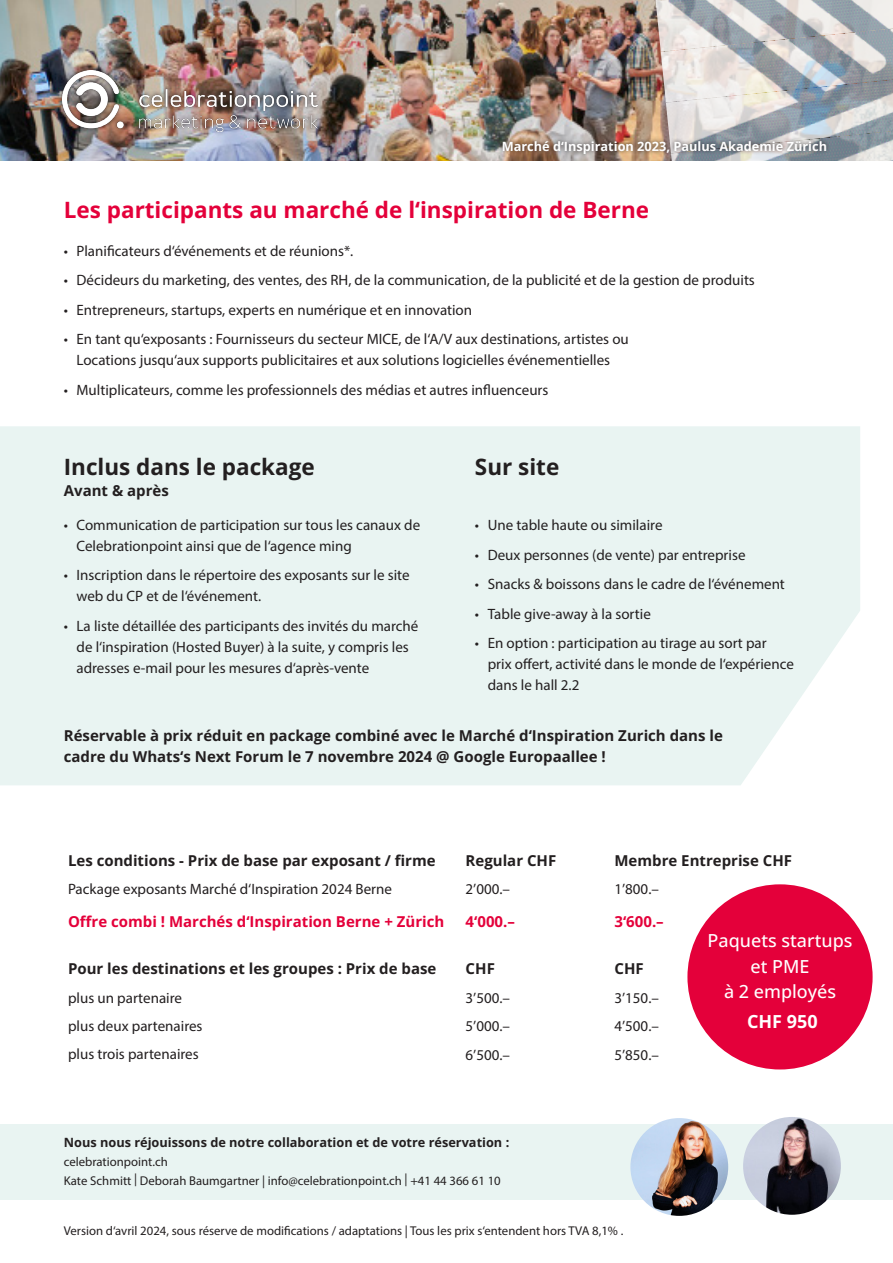
<style>
.page{position:relative;width:893px;height:1263px;background:#fff}
.page>*{position:absolute;margin:0;border:0;box-sizing:border-box;transform-origin:0 0}
.t1{font:700 22.5px "Open Sans";color:#e4003a}
.t2{font:700 22.5px "Open Sans";color:#231f20}
.t3{font:500 18px/25.5px "Open Sans";color:#fff;text-align:center}
.t4{font:700 18px "Open Sans";color:#fff}
.t5{font:15px/21px "Myriad Pro";color:#231f20}
.t6{font:700 15px/21px "Open Sans";color:#231f20}
.t7{font:700 15px "Open Sans";color:#e4003a}
.t8{font:12.75px/18.8px "Myriad Pro";color:#231f20}
.t9{font:700 12.75px "Open Sans";color:#fff}
.s1{font-family:"Open Sans";font-weight:700}
</style>
<div class="page">
<img style="left:0;top:0;width:671px;height:161px">
<img style="left:671px;top:153px;width:222px;height:8px">
<img style="left:666px;top:103px;width:227px;height:50px">
<img style="left:661px;top:52px;width:232px;height:51px">
<img style="left:656px;top:1px;width:237px;height:51px">
<img style="left:653px;top:0;width:240px;height:1px">
<div style="left:0;top:426px;width:860px;height:359px;background:#e9f4f2"></div>
<div style="left:0;top:1124px;width:893px;height:76px;background:#e9f4f2"></div>
<img style="left:743px;top:1117px;width:98px;height:98px;border-radius:49px">
<img style="left:630px;top:1118px;width:98px;height:98px;border-radius:49px">
<div style="left:58px;top:66px;width:264px;height:70px;background:#231f20;opacity:.8"></div>
<img style="left:63px;top:70px;width:255px;height:62px">
<div style="left:687px;top:884px;width:186px;height:185px;background:#e4003a;border-radius:50%"></div>
<div style="left:498px;top:136px;width:333px;height:22px;background:#231f20;opacity:.8"></div>
<p class="t9" style="left:502px;top:138px;width:327px">Marché d‘Inspiration 2023, Paulus Akademie Zürich</p>
<p class="t1" style="left:64px;top:194px;width:587px">Les participants au marché de l‘inspiration de Berne</p>
<p class="t5" style="left:64px;top:240px;width:291px">• Planificateurs d‘événements et de réunions*.</p>
<p class="t5" style="left:64px;top:269px;width:693px">• Décideurs du marketing, des ventes, des RH, de la communication, de la publicité et de la gestion de produits</p>
<p class="t5" style="left:64px;top:299px;width:410px">• Entrepreneurs, startups, experts en numérique et en innovation</p>
<p class="t5" style="left:64px;top:328px;width:567px;text-align:center">• En tant qu‘exposants : Fournisseurs du secteur MICE, de l‘A/V aux destinations, artistes ou<br>Locations jusqu‘aux supports publicitaires et aux solutions logicielles événementielles</p>
<p class="t5" style="left:64px;top:379px;width:486px">• Multiplicateurs, comme les professionnels des médias et autres influenceurs</p>
<p class="t2" style="left:64px;top:451px;width:253px">Inclus dans le package</p>
<p class="t6" style="left:64px;top:480px;width:107px">Avant &amp; après</p>
<p class="t5" style="left:77px;top:514px;width:345px;text-indent:-13px">• Communication de participation sur tous les canaux de<br>Celebrationpoint ainsi que de l‘agence ming</p>
<p class="t5" style="left:77px;top:565px;width:335px;text-indent:-13px">• Inscription dans le répertoire des exposants sur le site web du CP et de l‘événement.</p>
<p class="t5" style="left:77px;top:615px;width:343px;text-indent:-13px">• La liste détaillée des participants des invités du marché de l‘inspiration (Hosted Buyer) à la suite, y compris les adresses e-mail pour les mesures d‘après-vente</p>
<p class="t2" style="left:475px;top:451px;width:86px">Sur site</p>
<p class="t5" style="left:475px;top:514px;width:189px">• Une table haute ou similaire</p>
<p class="t5" style="left:475px;top:544px;width:272px">• Deux personnes (de vente) par entreprise</p>
<p class="t5" style="left:475px;top:573px;width:311px">• Snacks &amp; boissons dans le cadre de l‘événement</p>
<p class="t5" style="left:475px;top:603px;width:177px">• Table give-away à la sortie</p>
<p class="t5" style="left:488px;top:632px;width:308px;text-indent:-13px">• En option : participation au tirage au sort par prix offert, activité dans le monde de l‘expérience dans le hall 2.2</p>
<p class="t6" style="left:64px;top:724px;width:661px">Réservable à prix réduit en package combiné avec le Marché d‘Inspiration Zurich dans le cadre du Whats‘s Next Forum le 7 novembre 2024 @ Google Europaallee !</p>
<p class="t6" style="left:68px;top:849px;width:369px">Les conditions - Prix de base par exposant / firme</p>
<p class="t6" style="left:466px;top:849px;width:92px">Regular CHF</p>
<p class="t6" style="left:614px;top:849px;width:179px">Membre Entreprise CHF</p>
<p class="t5" style="left:68px;top:878px;width:326px">Package exposants Marché d‘Inspiration 2024 Berne</p>
<p class="t5" style="left:466px;top:879px;width:46px">2’000.–</p>
<p class="t5" style="left:614px;top:879px;width:46px">1’800.–</p>
<p class="t7" style="left:68px;top:912px;width:378px">Offre combi ! Marchés d‘Inspiration Berne + Zürich</p>
<p class="t7" style="left:466px;top:912px;width:51px">4‘000.–</p>
<p class="t7" style="left:614px;top:912px;width:51px">3‘600.–</p>
<p class="t6" style="left:68px;top:958px;width:370px">Pour les destinations et les groupes : Prix de base</p>
<p class="t6" style="left:466px;top:958px;width:31px">CHF</p>
<p class="t6" style="left:614px;top:958px;width:31px">CHF</p>
<p class="t5" style="left:68px;top:987px;width:115px">plus un partenaire</p>
<p class="t5" style="left:466px;top:987px;width:46px">3’500.–</p>
<p class="t5" style="left:614px;top:987px;width:46px">3’150.–</p>
<p class="t5" style="left:68px;top:1015px;width:136px">plus deux partenaires</p>
<p class="t5" style="left:466px;top:1015px;width:46px">5’000.–</p>
<p class="t5" style="left:614px;top:1015px;width:46px">4’500.–</p>
<p class="t5" style="left:68px;top:1044px;width:132px">plus trois partenaires</p>
<p class="t5" style="left:466px;top:1044px;width:46px">6’500.–</p>
<p class="t5" style="left:614px;top:1044px;width:46px">5’850.–</p>
<p class="t3" style="left:708px;top:927px;width:146px">Paquets startups et PME<br>à 2 employés</p>
<p class="t4" style="left:747px;top:1009px;width:72px">CHF 950</p>
<p class="t8" style="left:64px;top:1133px;width:447px"><span class="s1">Nous nous réjouissons de notre collaboration et de votre réservation : </span>celebrationpoint.ch<br>Kate Schmitt | Deborah Baumgartner | info@celebrationpoint.ch | +41 44 366 61 10</p>
<p class="t8" style="left:64px;top:1221px;width:561px">Version d‘avril 2024, sous réserve de modifications / adaptations | Tous les prix s‘entendent hors TVA 8,1% .</p>
</div>
